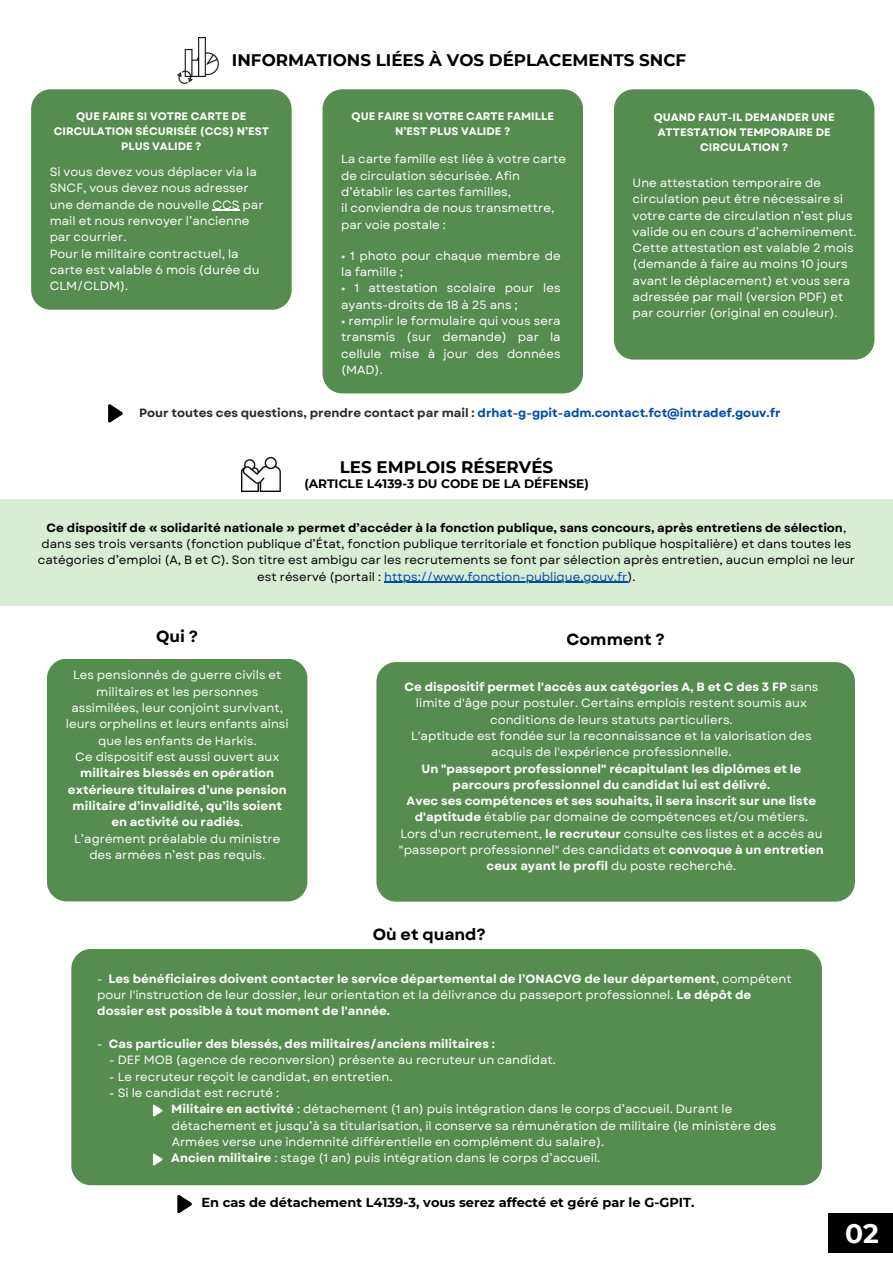
<style>
.page{position:relative;width:893px;height:1263px;background:#fff}
.page>*{position:absolute;margin:0;border:0;box-sizing:border-box;transform-origin:0 0}
.t1{font:700 26.62px "Montserrat";color:#fff}
.t2{font:700 16.73px "Montserrat";color:#000}
.t3{font:700 16.12px "Garet";color:#000}
.t4{font:700 12.98px "Montserrat";color:#000}
.t5{font:700 12.23px "Montserrat";color:#000}
.t6{font:12px/16.4px "Garet";color:#fff}
.t7{font:700 12px/16.4px "Garet";color:#fff;text-align:center}
.t8{font:12px/16.4px "Garet";color:#000;text-align:center}
.t9{font:700 12px "Garet";color:#2b2b2b}
.t10{font:700 10.88px/15.1px "Garet";color:#fff;text-align:center}
.s1{color:#004aad}
.s2{font-weight:700}
.s3{font-weight:400}
</style>
<div class="page">
<div style="left:0;top:499px;width:893px;height:106px;background:#d8eed3"></div>
<hr style="left:384px;top:582px;width:243px;height:1px;background:#004aad">
<div style="left:47px;top:659px;width:260px;height:242px;background:#548d4d;border-radius:20px"></div>
<div style="left:376px;top:662px;width:478px;height:240px;background:#548d4d;border-radius:20px"></div>
<div style="left:31px;top:89px;width:260px;height:221px;background:#548d4d;border-radius:20px"></div>
<div style="left:614px;top:89px;width:260px;height:271px;background:#548d4d;border-radius:20px"></div>
<div style="left:322px;top:89px;width:261px;height:304px;background:#548d4d;border-radius:20px"></div>
<svg style="left:108px;top:404px;width:15px;height:19px"></svg>
<svg style="left:212px;top:210px;width:28px;height:1px"></svg>
<div style="left:828px;top:1214px;width:65px;height:39px;background:#000"></div>
<div style="left:71px;top:949px;width:750px;height:236px;background:#548d4d;border-radius:20px"></div>
<svg style="left:177px;top:1195px;width:15px;height:18px"></svg>
<svg style="left:153px;top:1104px;width:9px;height:12px"></svg>
<svg style="left:153px;top:1153px;width:9px;height:12px"></svg>
<img style="left:241px;top:457px;width:39px;height:34px">
<img style="left:177px;top:37px;width:41px;height:47px">
<h2 class="t2" style="left:232px;top:50px;width:456px">INFORMATIONS LIÉES À VOS DÉPLACEMENTS SNCF</h2>
<p class="t10" style="left:54px;top:108px;width:217px">QUE FAIRE SI VOTRE CARTE DE<br>CIRCULATION SÉCURISÉE (CCS) N’EST<br>PLUS VALIDE ?</p>
<p class="t10" style="left:654px;top:110px;width:182px">QUAND FAUT-IL DEMANDER UNE<br>ATTESTATION TEMPORAIRE DE<br>CIRCULATION ?</p>
<p class="t10" style="left:352px;top:108px;width:204px">QUE FAIRE SI VOTRE CARTE FAMILLE<br>N’EST PLUS VALIDE ?</p>
<p class="t6" style="left:341px;top:151px;width:226px">La carte famille est liée à votre carte de circulation sécurisée. Afin d’établir les cartes familles,<br>il conviendra de nous transmettre, par voie postale :</p>
<p class="t6" style="left:341px;top:247px;width:221px">• 1 photo pour chaque membre de la famille ;</p>
<p class="t6" style="left:341px;top:280px;width:221px">• 1 attestation scolaire pour les ayants-droits de 18 à 25 ans ;</p>
<p class="t6" style="left:341px;top:313px;width:221px;text-align:justify">• remplir le formulaire qui vous sera transmis (sur demande) par la cellule mise à jour des données (MAD).</p>
<p class="t6" style="left:50px;top:164px;width:215px">Si vous devez vous déplacer via la<br>SNCF, vous devez nous adresser une demande de nouvelle CCS par mail et nous renvoyer l’ancienne par courrier.<br>Pour le militaire contractuel, la carte est valable 6 mois (durée du<br>CLM/CLDM).</p>
<p class="t6" style="left:632px;top:175px;width:225px">Une attestation temporaire de circulation peut être nécessaire si votre carte de circulation n’est plus valide ou en cours d’acheminement.<br>Cette attestation est valable 2 mois (demande à faire au moins 10 jours avant le déplacement) et vous sera adressée par mail (version PDF) et par courrier (original en couleur).</p>
<p class="t9" style="left:139px;top:404px;width:643px">Pour toutes ces questions, prendre contact par mail : <span class="s1">drhat-g-gpit-adm.contact.fct@intradef.gouv.fr</span></p>
<h2 class="t2" style="left:340px;top:456px;width:215px">LES EMPLOIS RÉSERVÉS</h2>
<p class="t5" style="left:304px;top:477px;width:286px">(ARTICLE L4139-3 DU CODE DE LA DÉFENSE)</p>
<p class="t8" style="left:38px;top:519px;width:819px"><span class="s2">Ce dispositif de « solidarité nationale » permet d’accéder à la fonction publique, sans concours, après entretiens de sélection</span>, dans ses trois versants (fonction publique d’État, fonction publique territoriale et fonction publique hospitalière) et dans toutes les catégories d’emploi (A, B et C). Son titre est ambigu car les recrutements se font par sélection après entretien, aucun emploi ne leur est réservé (portail : <span class="s1">https://www.fonction-publique.gouv.fr</span>).</p>
<h3 class="t3" style="left:156px;top:625px;width:44px">Qui ?</h3>
<h3 class="t3" style="left:566px;top:627px;width:100px">Comment ?</h3>
<p class="t6" style="left:66px;top:667px;width:224px;text-align:center">Les pensionnés de guerre civils et militaires et les personnes assimilées, leur conjoint survivant, leurs orphelins et leurs enfants ainsi que les enfants de Harkis.<br>Ce dispositif est aussi ouvert aux</p>
<p class="t7" style="left:68px;top:765px;width:220px">militaires blessés en opération extérieure titulaires d’une pension militaire d’invalidité, qu’ils soient en activité ou radiés<span class="s3">.<br>L’agrément préalable du ministre des armées n’est pas requis.</span></p>
<p class="t6" style="left:404px;top:679px;width:415px;text-align:center"><span class="s2">Ce dispositif permet l'accès aux catégories A, B et C des 3 FP</span> sans limite d'âge pour postuler. Certains emplois restent soumis aux conditions de leurs statuts particuliers.<br>L'aptitude est fondée sur la reconnaissance et la valorisation des acquis de l'expérience professionnelle.</p>
<p class="t7" style="left:399px;top:760px;width:426px">Un "passeport professionnel" récapitulant les diplômes et le parcours professionnel du candidat lui est délivré.<br>Avec ses compétences et ses souhaits, il sera inscrit sur une liste d'aptitude <span class="s3">établie par domaine de compétences et/ou métiers.<br>Lors d'un recrutement,</span> le recruteur <span class="s3">consulte ces listes et a accès au "passeport professionnel" des candidats et</span> convoque à un entretien ceux ayant le profil <span class="s3">du poste recherché.</span></p>
<h3 class="t3" style="left:373px;top:922px;width:115px">Où et quand?</h3>
<p class="t7" style="left:97px;top:970px;width:696px;text-align:left"><span class="s3">-</span> Les bénéficiaires doivent contacter le service départemental de l’ONACVG de leur département<span class="s3">, compétent pour l'instruction de leur dossier, leur orientation et la délivrance du passeport professionnel.</span> Le dépôt de dossier est possible à tout moment de l'année.</p>
<p class="t7" style="left:97px;top:1036px;width:399px"><span class="s3">-</span> Cas particulier des blessés, des militaires/anciens militaires :</p>
<p class="t6" style="left:109px;top:1052px;width:448px">- DEF MOB (agence de reconversion) présente au recruteur un candidat.</p>
<p class="t6" style="left:109px;top:1068px;width:285px">- Le recruteur reçoit le candidat, en entretien.</p>
<p class="t6" style="left:109px;top:1084px;width:171px">- Si le candidat est recruté :</p>
<p class="t6" style="left:172px;top:1101px;width:606px;text-indent:-15px">- <span class="s2">Militaire en activité</span> : détachement (1 an) puis intégration dans le corps d’accueil. Durant le détachement et jusqu’à sa titularisation, il conserve sa rémunération de militaire (le ministère des<br>Armées verse une indemnité différentielle en complément du salaire).</p>
<p class="t6" style="left:157px;top:1150px;width:445px">- <span class="s2">Ancien militaire</span> : stage (1 an) puis intégration dans le corps d’accueil.</p>
<p class="t4" style="left:201px;top:1194px;width:495px">En cas de détachement L4139-3, vous serez affecté et géré par le G-GPIT.</p>
<h1 class="t1" style="left:845px;top:1217px;width:35px">02</h1>
</div>
